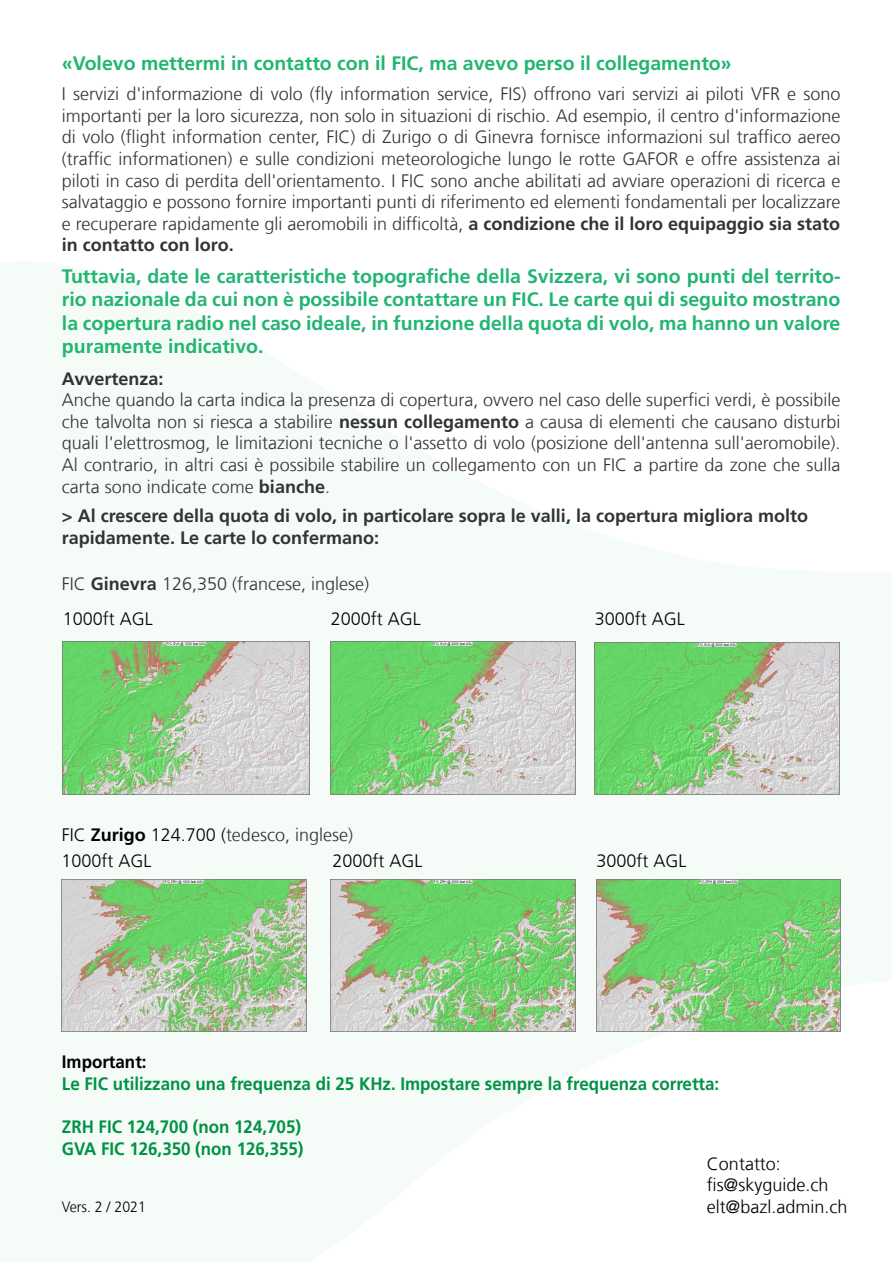
<style>
.page{position:relative;width:893px;height:1263px;background:#fff}
.page>*{position:absolute;margin:0;border:0;box-sizing:border-box;transform-origin:0 0}
.t1{font:700 19.5px/23.4px "Frutiger LT Com";color:#22b573;text-align:justify}
.t2{font:300 18px/21.6px "Frutiger LT Com";color:#333;text-align:justify}
.t3{font:700 18px/21.6px "Frutiger LT Com";color:#333}
.t4{font:700 18px/21.6px "Frutiger LT Com";color:#009245;scale:.94 1}
.t5{font:300 18px/21.6px "Frutiger LT Com";color:#000}
.t6{font:700 18px "Frutiger LT Com";color:#000;scale:.94 1}
.t7{font:300 15px "Frutiger LT Com";color:#000;scale:.94 1}
.s1{font-weight:700}
.s2{color:#000}
.s3{font-weight:700;color:#000}
</style>
<div class="page">
<img style="left:63px;top:641px;width:246px;height:154px">
<img style="left:331px;top:642px;width:244px;height:152px">
<img style="left:595px;top:642px;width:245px;height:153px">
<img style="left:62px;top:879px;width:244px;height:152px">
<img style="left:331px;top:879px;width:244px;height:152px">
<img style="left:596px;top:879px;width:245px;height:152px">
<p class="t1" style="left:62px;top:52px;width:671px">«Volevo mettermi in contatto con il FIC, ma avevo perso il collegamento»</p>
<p class="t2" style="left:62px;top:83px;width:780px">I servizi d'informazione di volo (fly information service, FIS) offrono vari servizi ai piloti VFR e sono importanti per la loro sicurezza, non solo in situazioni di rischio. Ad esempio, il centro d'informazione di volo (flight information center, FIC) di Zurigo o di Ginevra fornisce informazioni sul traffico aereo (traffic informationen) e sulle condizioni meteorologiche lungo le rotte GAFOR e offre assistenza ai piloti in caso di perdita dell'orientamento. I FIC sono anche abilitati ad avviare operazioni di ricerca e salvataggio e possono fornire importanti punti di riferimento ed elementi fondamentali per localizzare e recuperare rapidamente gli aeromobili in difficoltà, <span class="s1">a condizione che il loro equipaggio sia stato in contatto con loro.</span></p>
<p class="t1" style="left:62px;top:264px;width:780px">Tuttavia, date le caratteristiche topografiche della Svizzera, vi sono punti del territo&shy;rio nazionale da cui non è possibile contattare un FIC. Le carte qui di seguito mostrano la copertura radio nel caso ideale, in funzione della quota di volo, ma hanno un valore puramente indicativo.</p>
<p class="t3" style="left:62px;top:368px;width:103px">Avvertenza:</p>
<p class="t2" style="left:62px;top:389px;width:780px">Anche quando la carta indica la presenza di copertura, ovvero nel caso delle superfici verdi, è possibile che talvolta non si riesca a stabilire <span class="s1">nessun collegamento</span> a causa di elementi che causano disturbi quali l'elettrosmog, le limitazioni tecniche o l'assetto di volo (posizione dell'antenna sull'aeromobile).<br>Al contrario, in altri casi è possibile stabilire un collegamento con un FIC a partire da zone che sulla carta sono indicate come <span class="s1">bianche</span>.</p>
<p class="t3" style="left:62px;top:505px;width:748px">&gt; Al crescere della quota di volo, in particolare sopra le valli, la copertura migliora molto rapidamente. Le carte lo confermano:</p>
<p class="t2" style="left:62px;top:566px;width:309px;line-height:35px">FIC <span class="s1">Ginevra</span> 126,350 (francese, inglese)<br><span class="s2">1000ft AGL</span></p>
<p class="t5" style="left:331px;top:608px;width:92px">2000ft AGL</p>
<p class="t5" style="left:595px;top:608px;width:92px">3000ft AGL</p>
<p class="t2" style="left:62px;top:824px;width:293px"><span class="s2">FIC</span> <span class="s3">Zurigo</span> <span class="s2">124.700 (</span>tedesco, inglese)</p>
<p class="t5" style="left:61px;top:850px;width:92px">1000ft AGL</p>
<p class="t5" style="left:333px;top:850px;width:92px">2000ft AGL</p>
<p class="t5" style="left:596px;top:850px;width:92px">3000ft AGL</p>
<p class="t6" style="left:62px;top:1051px;width:92px">Important:</p>
<p class="t4" style="left:62px;top:1073px;width:701px">Le FIC utilizzano una frequenza di 25 KHz. Impostare sempre la frequenza corretta:</p>
<p class="t4" style="left:62px;top:1116px;width:259px">ZRH FIC 124,700 (non 124,705)<br>GVA FIC 126,350 (non 126,355)</p>
<p class="t5" style="left:707px;top:1152px;width:142px">Contatto: fis@skyguide.ch elt@bazl.admin.ch</p>
<p class="t7" style="left:62px;top:1198px;width:91px">Vers. 2 / 2021</p>
</div>
